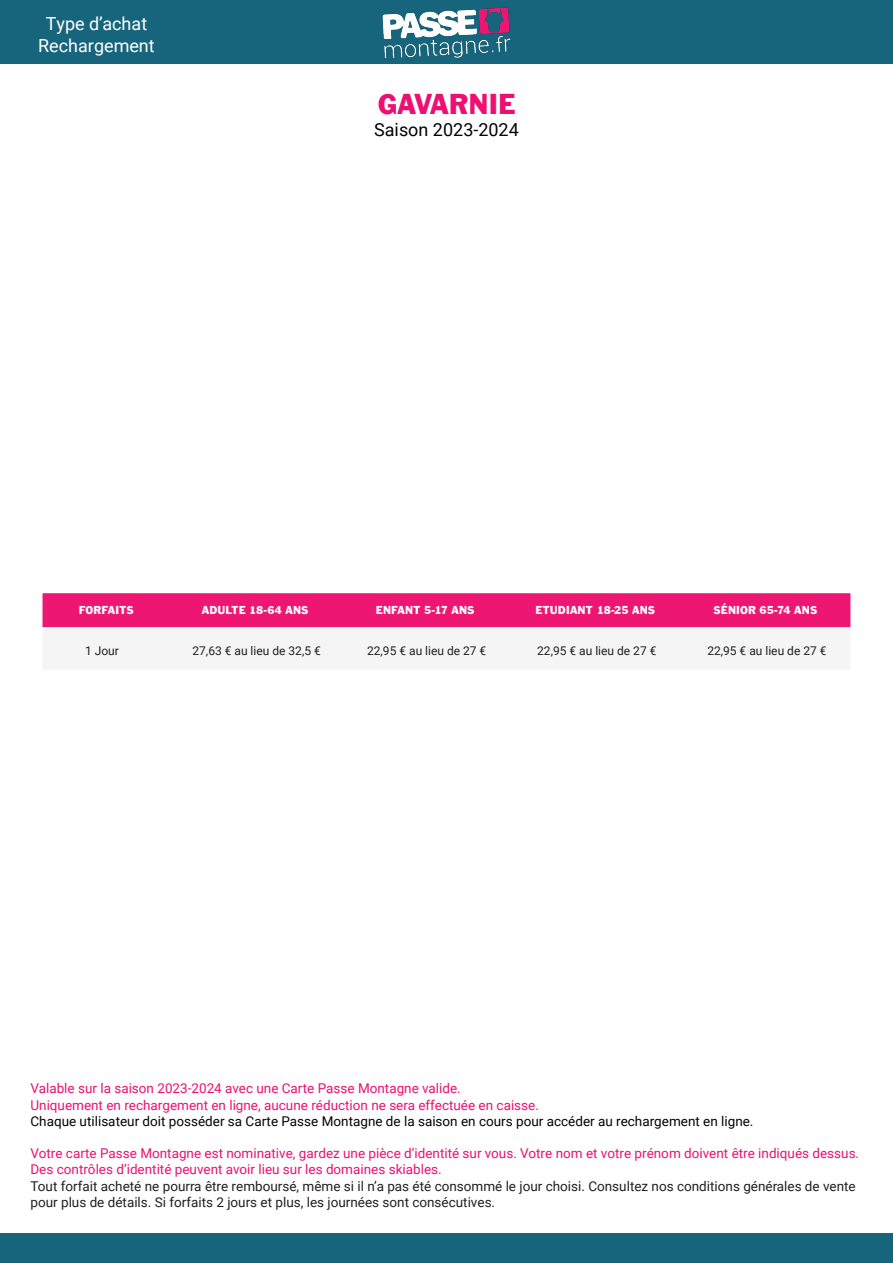
<style>
.page{position:relative;width:893px;height:1263px;background:#fff}
.page>*{position:absolute;margin:0;border:0;box-sizing:border-box;transform-origin:0 0}
.t1{font:30px "Franklin Gothic";color:#ed1072}
.t2{font:18px "Roboto";color:#fff}
.t3{font:18px "Roboto";color:#040503}
.t4{font:13.5px/16.2px "Roboto";color:#ed1072}
.t5{font:13.5px/16.2px "Roboto";color:#231f20}
.t6{font:13.5px "Roboto";color:#040503}
.Table_Number_1{font:12px "Roboto";color:#231f20}
.Table_Header{font:12px "Franklin Gothic";letter-spacing:.01em;color:#fff}
.Description_Title{font:12px "Roboto";color:#231f20}
</style>
<div class="page">
<div style="left:0;top:0;width:893px;height:64px;background:#17657c"></div>
<img style="left:382px;top:7px;width:129px;height:52px">
<div style="left:0;top:1233px;width:893px;height:30px;background:#17657c"></div>
<div style="left:43px;top:593px;width:807px;height:35px;background:#ed1773"></div>
<p class="t2" style="left:46px;top:11px;width:103px">Type d’achat</p>
<p class="t2" style="left:38px;top:33px;width:118px">Rechargement</p>
<p class="t1" style="left:378px;top:86px;width:139px">GAVARNIE</p>
<p class="t3" style="left:374px;top:117px;width:146px">Saison 2023-2024</p>
<p class="Table_Header" style="left:79px;top:603px;width:57px">FORFAITS</p>
<p class="Table_Header" style="left:202px;top:603px;width:108px">ADULTE 18-64 ANS</p>
<p class="Table_Header" style="left:376px;top:603px;width:100px">ENFANT 5-17 ANS</p>
<p class="Table_Header" style="left:535px;top:603px;width:121px">ETUDIANT 18-25 ANS</p>
<p class="Table_Header" style="left:713px;top:603px;width:105px">SÉNIOR 65-74 ANS</p>
<p class="Description_Title" style="left:85px;top:642px;width:35px">1 Jour</p>
<p class="Table_Number_1" style="left:192px;top:642px;width:130px">27,63 € au lieu de 32,5 €</p>
<p class="Table_Number_1" style="left:367px;top:642px;width:121px">22,95 € au lieu de 27 €</p>
<p class="Table_Number_1" style="left:537px;top:642px;width:121px">22,95 € au lieu de 27 €</p>
<p class="Table_Number_1" style="left:707px;top:642px;width:121px">22,95 € au lieu de 27 €</p>
<p class="t4" style="left:30px;top:1080px;width:432px">Valable sur la saison 2023-2024 avec une Carte Passe Montagne valide.</p>
<p class="t4" style="left:30px;top:1096px;width:510px">Uniquement en rechargement en ligne, aucune réduction ne sera effectuée en caisse.</p>
<p class="t6" style="left:30px;top:1111px;width:724px">Chaque utilisateur doit posséder sa Carte Passe Montagne de la saison en cours pour accéder au rechargement en ligne.</p>
<p class="t4" style="left:30px;top:1145px;width:830px">Votre carte Passe Montagne est nominative, gardez une pièce d’identité sur vous. Votre nom et votre prénom doivent être indiqués dessus.<br>Des contrôles d’identité peuvent avoir lieu sur les domaines skiables.</p>
<p class="t5" style="left:30px;top:1177px;width:827px">Tout forfait acheté ne pourra être remboursé, même si il n’a pas été consommé le jour choisi. Consultez nos conditions générales de vente pour plus de détails. Si forfaits 2 jours et plus, les journées sont consécutives.</p>
</div>
